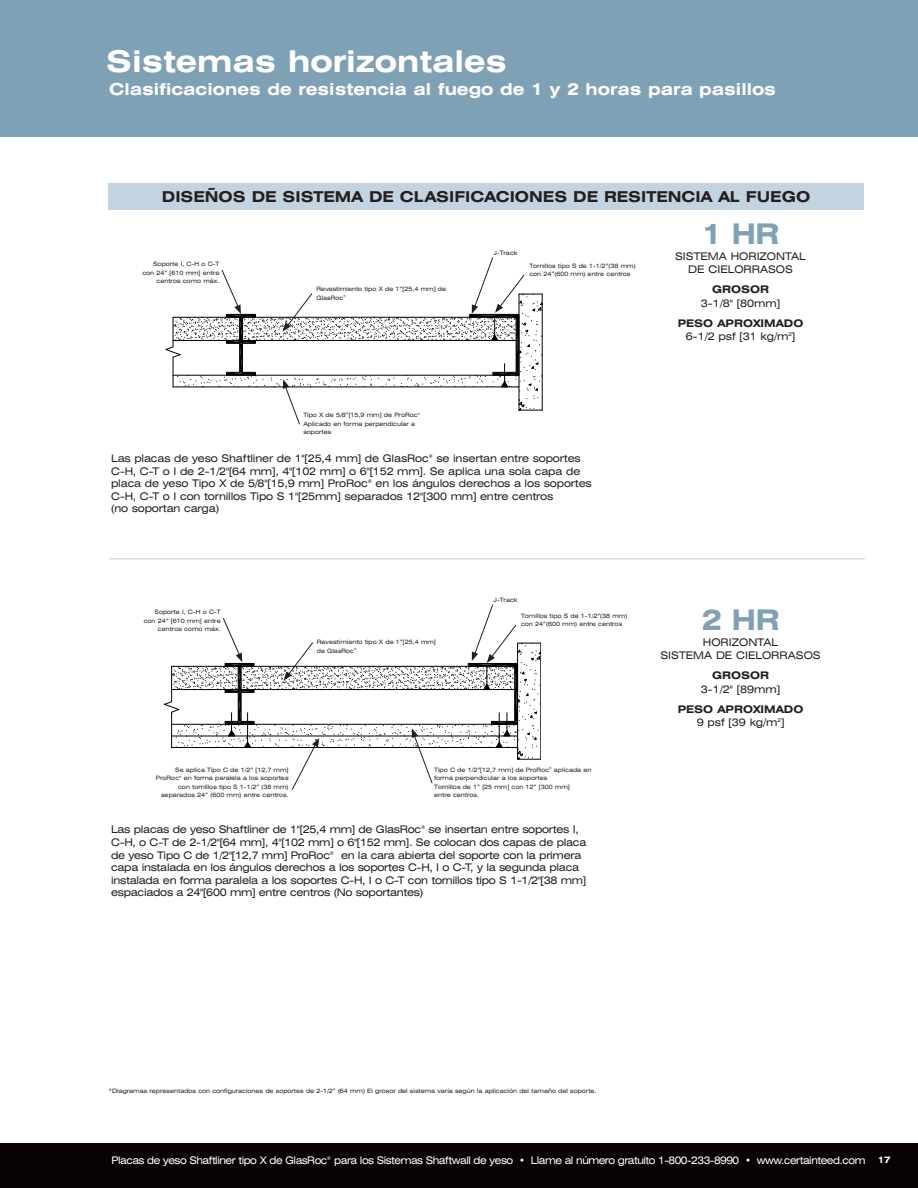
<style>
.page{position:relative;width:918px;height:1188px;background:#fff}
.page>*{position:absolute;margin:0;border:0;box-sizing:border-box;transform-origin:0 0}
.t1{font:700 expanded 30px "Swiss 721 BT";color:#fff}
.t2{font:700 expanded 28.5px "Swiss 721 BT";color:#7fa1b6}
.t3{font:700 expanded 16.5px "Swiss 721 BT";color:#fff}
.t4{font:700 expanded 15px "Swiss 721 BT";color:#231f20}
.t5{font:expanded 10.5px/12.6px "Swiss 721 BT";letter-spacing:-.025em;color:#231f20}
.t6{font:expanded 10.5px "Swiss 721 BT";letter-spacing:-.045em;color:#fff;scale:.95 1}
.t7{font:expanded 10.5px/13.5px "Swiss 721 BT";color:#231f20;text-align:center}
.t8{font:700 expanded 10.5px/13.5px "Swiss 721 BT";color:#231f20;text-align:center}
.t9{font:700 expanded 9px "Swiss 721 BT";color:#fff}
.t10{font:expanded 6px/8.4px "Swiss 721 BT";color:#231f20}
.s1{font-weight:700}
.s2{font-weight:400}
</style>
<div class="page">
<div style="left:0;top:1143px;width:918px;height:45px;background:#090204"></div>
<div style="left:0;top:0;width:918px;height:137px;background:#7fa1b6"></div>
<div style="left:108px;top:184px;width:756px;height:26px;background:#c3d3df"></div>
<hr style="left:109px;top:558px;width:756px;height:1px;background:#d0dce6">
<hr style="left:541px;top:643px;width:1px;height:116px;background:#010202">
<svg style="left:165px;top:257px;width:378px;height:168px"></svg>
<svg style="left:164px;top:604px;width:377px;height:186px"></svg>
<h1 class="t1" style="left:106px;top:50px;width:402px">Sistemas horizontales</h1>
<h3 class="t3" style="left:109px;top:83px;width:668px">Clasificaciones de resistencia al fuego de 1 y 2 horas para pasillos</h3>
<h3 class="t4" style="left:162px;top:191px;width:650px">DISEÑOS DE SISTEMA DE CLASIFICACIONES DE RESITENCIA AL FUEGO</h3>
<p class="t10" style="left:142px;top:260px;width:79px;text-align:right">Soporte I, C-H o C-T con 24” [610 mm] entre centros como máx.</p>
<p class="t10" style="left:317px;top:285px;width:131px">Revestimiento tipo X de 1”[25,4 mm] de<br>GlasRoc<sup>®</sup></p>
<p class="t10" style="left:303px;top:412px;width:118px">Tipo X de 5/8”[15,9 mm] de ProRoc<sup>®<br></sup>Aplicado en forma perpendicular a soportes</p>
<p class="t10" style="left:494px;top:249px;width:25px">J-Track</p>
<p class="t10" style="left:529px;top:262px;width:108px">Tornillos tipo S de 1-1/2”(38 mm) con 24”(600 mm) entre centros</p>
<p class="t5" style="left:111px;top:453px;width:482px">Las placas de yeso Shaftliner de 1"[25,4 mm] de GlasRoc<sup>®</sup> se insertan entre soportes C-H, C-T o I de 2-1/2"[64 mm], 4"[102 mm] o 6"[152 mm]. Se aplica una sola capa de placa de yeso Tipo X de 5/8"[15,9 mm] ProRoc<sup>®</sup> en los ángulos derechos a los soportes C-H, C-T o I con tornillos Tipo S 1"[25mm] separados 12"[300 mm] entre centros<br>(no soportan carga)</p>
<h2 class="t2" style="left:702px;top:224px;width:79px">1 HR</h2>
<p class="t7" style="left:675px;top:250px;width:132px">SISTEMA HORIZONTAL<br>DE CIELORRASOS</p>
<p class="t8" style="left:712px;top:284px;width:58px">GROSOR</p>
<p class="t5" style="left:701px;top:298px;width:81px">3-1/8" [80mm]</p>
<p class="t5" style="left:678px;top:317px;width:127px;line-height:13.5px;text-align:center"><span class="s1">PESO APROXIMADO<br></span>6-1/2 psf [31 kg/m<sup>2</sup>]</p>
<p class="t10" style="left:144px;top:608px;width:79px;text-align:right">Soporte I, C-H o C-T con 24” [610 mm] entre centros como máx.</p>
<p class="t10" style="left:317px;top:638px;width:121px">Revestimiento tipo X de 1”[25,4 mm] de GlasRoc<sup>®</sup></p>
<p class="t10" style="left:494px;top:596px;width:25px">J-Track</p>
<p class="t10" style="left:521px;top:612px;width:108px">Tornillos tipo S de 1-1/2”(38 mm) con 24”(600 mm) entre centros</p>
<p class="t10" style="left:156px;top:766px;width:134px;text-align:right">Se aplica Tipo C de 1/2” [12,7 mm] ProRoc<sup>®</sup> en forma paralela a los soportes con tornillos tipo S 1-1/2” (38 mm) separados 24” (600 mm) entre centros.</p>
<p class="t10" style="left:434px;top:766px;width:159px">Tipo C de 1/2”[12,7 mm] de ProRoc<sup>®</sup> aplicada en forma perpendicular a los soportes<br>Tornillos de 1” [25 mm] con 12” [300 mm]<br>entre centros.</p>
<p class="t5" style="left:111px;top:824px;width:477px">Las placas de yeso Shaftliner de 1"[25,4 mm] de GlasRoc<sup>®</sup> se insertan entre soportes I, C-H, o C-T de 2-1/2"[64 mm], 4"[102 mm] o 6"[152 mm]. Se colocan dos capas de placa de yeso Tipo C de 1/2"[12,7 mm] ProRoc<sup>®</sup> en la cara abierta del soporte con la primera capa instalada en los ángulos derechos a los soportes C-H, I o C-T, y la segunda placa instalada en forma paralela a los soportes C-H, I o C-T con tornillos tipo S 1-1/2"[38 mm] espaciados a 24"[600 mm] entre centros (No soportantes)</p>
<h2 class="t2" style="left:701px;top:609px;width:80px">2 HR</h2>
<p class="t7" style="left:661px;top:636px;width:162px">HORIZONTAL<br>SISTEMA DE CIELORRASOS</p>
<p class="t8" style="left:712px;top:670px;width:58px">GROSOR</p>
<p class="t5" style="left:701px;top:684px;width:81px">3-1/2" [89mm]</p>
<p class="t8" style="left:678px;top:703px;width:127px">PESO APROXIMADO<br><span class="s2">9 psf [39 kg/m</span><sup>2</sup><span class="s2">]</span></p>
<p class="t10" style="left:109px;top:1087px;width:489px">*Diagramas representados con configuraciones de soportes de 2-1/2” (64 mm) El grosor del sistema varía según la aplicación del tamaño del soporte.</p>
<p class="t6" style="left:112px;top:1157px;width:795px">Placas de yeso Shaftliner tipo X de GlasRoc<sup>®</sup> para los Sistemas Shaftwall de yeso • Llame al número gratuito 1-800-233-8990 • www.certainteed.com</p>
<p class="t9" style="left:878px;top:1156px;width:15px">17</p>
</div>
